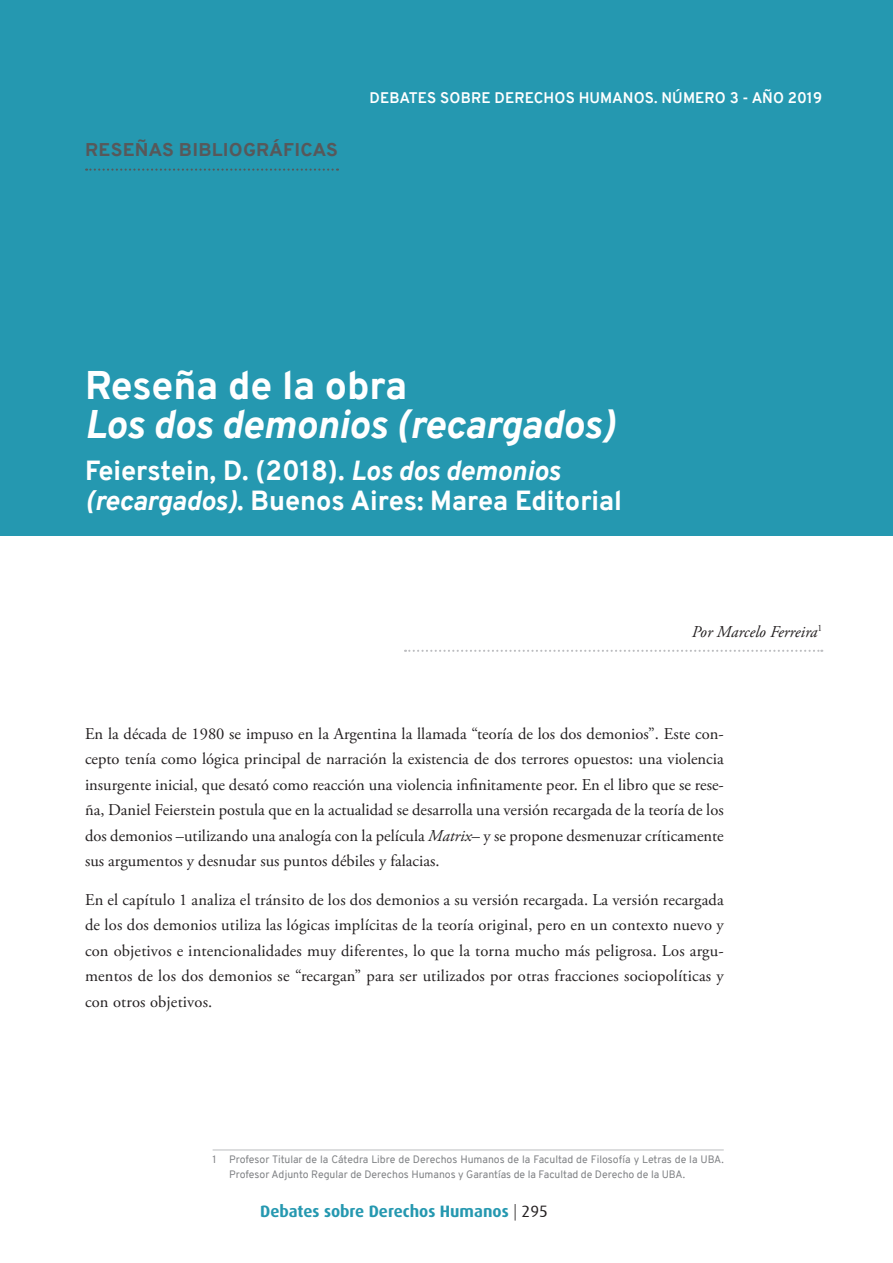
<style>
.page{position:relative;width:893px;height:1263px;background:#fff}
.page>*{position:absolute;margin:0;border:0;box-sizing:border-box;transform-origin:0 0}
.t1{font:italic 800 39px "Overpass";color:#fff}
.t2{font:800 39px "Overpass";color:#fff}
.t3{font:800 27px/30px "Overpass";color:#fff}
.t4{font:800 18px "Overpass";letter-spacing:.01em;color:#57585a;scale:1.06 1}
.t5{font:16.5px/25.5px "Adobe Garamond Pro";color:#231f20;text-align:justify}
.t6{font:700 16.5px "Dax";color:#2598b0}
.t7{font:italic 16.5px "Adobe Garamond Pro";color:#231f20}
.t8{font:700 15px "Overpass";letter-spacing:.01em;color:#fff}
.t9{font:10.5px/15px "Overpass";color:#808285}
.s1{font-style:italic}
.s2{font-weight:300;color:#231f20}
.s3{font-weight:400;color:#231f20}
</style>
<div class="page">
<svg style="left:405px;top:650px;width:417px;height:2px"></svg>
<hr style="left:213px;top:1150px;width:511px;height:1px;background:#bcbdc0">
<div style="left:0;top:0;width:893px;height:536px;background:#2598b0"></div>
<svg style="left:86px;top:169px;width:252px;height:2px"></svg>
<p class="t4" style="left:85px;top:137px;width:240px">RESEÑAS BIBLIOGRÁFICAS</p>
<p class="t8" style="left:369px;top:87px;width:454px">DEBATES SOBRE DERECHOS HUMANOS. NÚMERO 3 - AÑO 2019</p>
<h1 class="t2" style="left:85px;top:357px;width:324px">Reseña de la obra</h1>
<h1 class="t1" style="left:85px;top:396px;width:532px">Los dos demonios (recargados)</h1>
<h2 class="t3" style="left:85px;top:456px;width:538px">Feierstein, D. (2018). <span class="s1">Los dos demonios (recargados)</span>. Buenos Aires: Marea Editorial</h2>
<p class="t7" style="left:692px;top:622px;width:132px">Por Marcelo Ferreira<sup>1</sup></p>
<p class="t5" style="left:85px;top:722px;width:640px">En la década de 1980 se impuso en la Argentina la llamada “teoría de los dos demonios”. Este con&shy;cepto tenía como lógica principal de narración la existencia de dos terrores opuestos: una violencia insurgente inicial, que desató como reacción una violencia infinitamente peor. En el libro que se rese&shy;ña, Daniel Feierstein postula que en la actualidad se desarrolla una versión recargada de la teoría de los dos demonios –utilizando una analogía con la película <span class="s1">Matrix</span>– y se propone desmenuzar críticamente sus argumentos y desnudar sus puntos débiles y falacias.</p>
<p class="t5" style="left:85px;top:887px;width:640px">En el capítulo 1 analiza el tránsito de los dos demonios a su versión recargada. La versión recargada de los dos demonios utiliza las lógicas implícitas de la teoría original, pero en un contexto nuevo y con objetivos e intencionalidades muy diferentes, lo que la torna mucho más peligrosa. Los argu&shy;mentos de los dos demonios se “recargan” para ser utilizados por otras fracciones sociopolíticas y con otros objetivos.</p>
<p class="t9" style="left:229px;top:1152px;width:496px;text-indent:-16px">1 Profesor Titular de la Cátedra Libre de Derechos Humanos de la Facultad de Filosofía y Letras de la UBA.<br>Profesor Adjunto Regular de Derechos Humanos y Garantías de la Facultad de Derecho de la UBA.</p>
<p class="t6" style="left:260px;top:1202px;width:289px">Debates sobre Derechos Humanos <span class="s2">|</span> <span class="s3">295</span></p>
</div>
